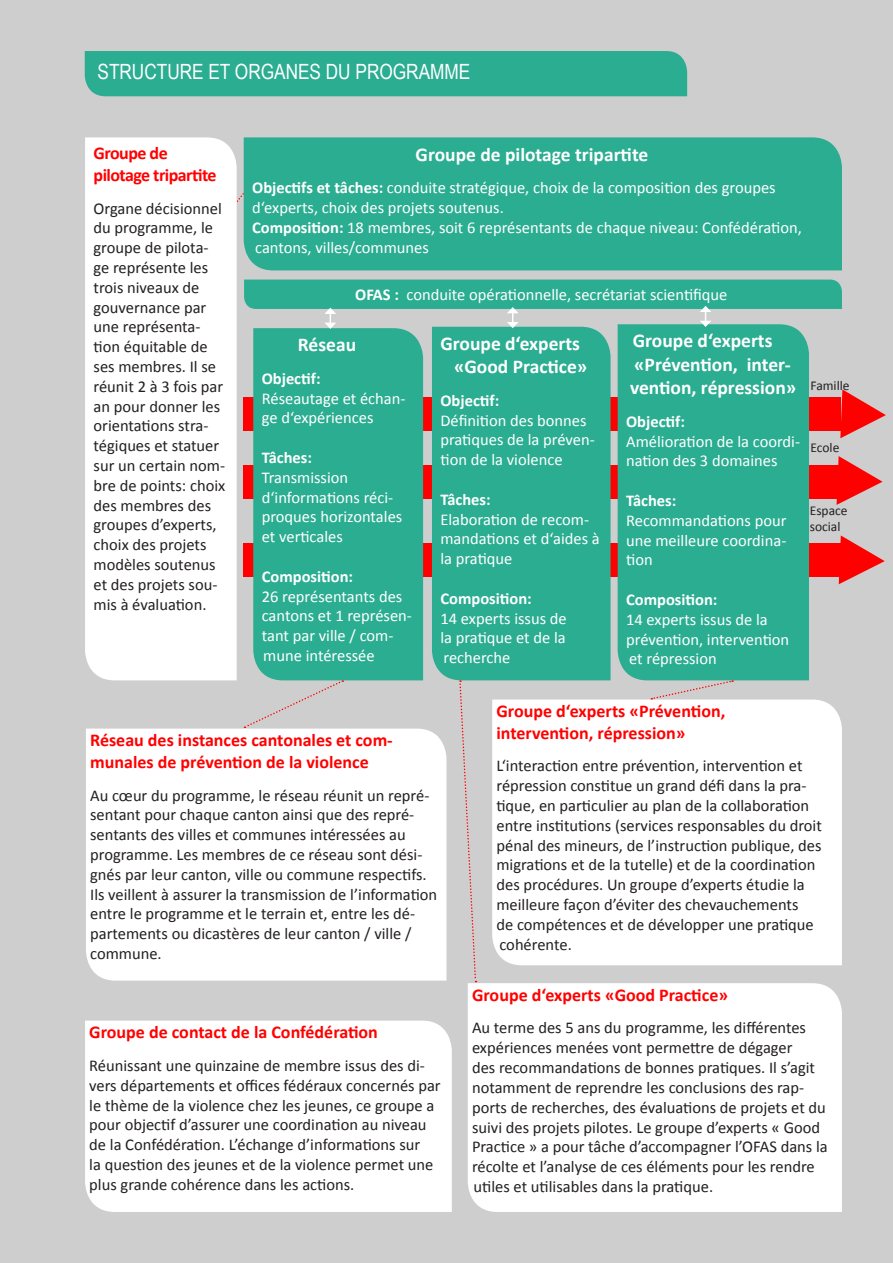
<style>
.page{position:relative;width:893px;height:1263px;background:#cecece}
.page>*{position:absolute;margin:0;border:0;box-sizing:border-box;transform-origin:0 0}
._3_Zwischentitel_Wei{font:21px "Arial Narrow";color:#fff}
._6_Untertitel_weiss{font:700 19.5px/23.4px "Calibri";color:#fff}
._4_Untertitel_Rot-_E{font:700 18px/21.6px "Calibri";color:#f00}
._4_Untertitel_Rot-_E-2{font:700 18px/21.6px "Calibri";letter-spacing:-.03em;color:#f00}
._7_Normal{font:16.5px/19.8px "Calibri";color:#231f20}
._8_Normal_weiss{font:16.5px/19.8px "Calibri";color:#fff}
._8_Normal_weiss-2{font:700 16.5px "Calibri";color:#fff}
._7_Normal_Kästchen{font:13.5px/16.2px "Calibri";color:#231f20}
.s1{font-weight:700}
</style>
<div class="page">
<div style="left:85px;top:51px;width:602px;height:45px;background:#2bad91"></div>
<svg style="left:237px;top:183px;width:7px;height:38px"></svg>
<div style="left:85px;top:137px;width:152px;height:543px;background:#fff"></div>
<div style="left:86px;top:729px;width:360px;height:252px;background:#fff"></div>
<div style="left:244px;top:137px;width:598px;height:133px;background:#2bad91"></div>
<div style="left:468px;top:983px;width:374px;height:229px;background:#fff"></div>
<div style="left:492px;top:699px;width:350px;height:266px;background:#fff"></div>
<div style="left:85px;top:1020px;width:367px;height:192px;background:#fff"></div>
<div style="left:243px;top:465px;width:598px;height:34px;background:#f00"></div>
<div style="left:243px;top:543px;width:598px;height:34px;background:#f00"></div>
<div style="left:243px;top:397px;width:598px;height:34px;background:#f00"></div>
<svg style="left:840px;top:389px;width:46px;height:49px"></svg>
<svg style="left:836px;top:456px;width:47px;height:49px"></svg>
<svg style="left:839px;top:535px;width:46px;height:49px"></svg>
<div style="left:253px;top:329px;width:170px;height:351px;background:#2bad91"></div>
<div style="left:432px;top:329px;width:179px;height:351px;background:#2bad91"></div>
<div style="left:618px;top:329px;width:191px;height:351px;background:#2bad91"></div>
<svg style="left:244px;top:680px;width:99px;height:49px"></svg>
<svg style="left:459px;top:680px;width:18px;height:302px"></svg>
<svg style="left:651px;top:680px;width:82px;height:20px"></svg>
<svg style="left:244px;top:280px;width:598px;height:49px"></svg>
<p class="_3_Zwischentitel_Wei" style="left:98px;top:56px;width:374px">STRUCTURE ET ORGANES DU PROGRAMME</p>
<p class="_4_Untertitel_Rot-_E-2" style="left:94px;top:143px;width:125px">Groupe de pilotage tripartite</p>
<p class="_7_Normal" style="left:94px;top:198px;width:133px">Organe décisionnel du programme, le groupe de pilota&shy;ge représente les trois niveaux de gouvernance par une représenta&shy;tion équitable de ses membres. Il se réunit 2 à 3 fois par an pour donner les orientations stra&shy;tégiques et statuer sur un certain nom&shy;bre de points: choix des membres des groupes d’experts, choix des projets modèles soutenus et des projets sou&shy;mis à évaluation.</p>
<p class="_6_Untertitel_weiss" style="left:416px;top:142px;width:234px">Groupe de pilotage tripartite</p>
<p class="_8_Normal_weiss" style="left:252px;top:178px;width:551px"><span class="s1">Objectifs et tâches:</span> conduite stratégique, choix de la composition des groupes d‘experts, choix des projets soutenus.<br><span class="s1">Composition:</span> 18 membres, soit 6 représentants de chaque niveau: Confédération, cantons, villes/communes</p>
<p class="_8_Normal_weiss" style="left:355px;top:285px;width:374px"><span class="s1">OFAS :</span> conduite opérationnelle, secrétariat scientifique</p>
<p class="_6_Untertitel_weiss" style="left:298px;top:333px;width:60px">Réseau</p>
<p class="_8_Normal_weiss-2" style="left:262px;top:368px;width:60px">Objectif:</p>
<p class="_8_Normal_weiss" style="left:262px;top:388px;width:145px">Réseautage et échan&shy;ge d‘expériences</p>
<p class="_8_Normal_weiss-2" style="left:262px;top:447px;width:52px">Tâches:</p>
<p class="_8_Normal_weiss" style="left:262px;top:467px;width:142px">Transmission d‘informations réci&shy;proques horizontales et verticales</p>
<p class="_8_Normal_weiss-2" style="left:262px;top:566px;width:93px">Composition:</p>
<p class="_8_Normal_weiss" style="left:262px;top:586px;width:152px">26 représentants des cantons et 1 représen&shy;tant par ville / com&shy;mune intéressée</p>
<p class="_6_Untertitel_weiss" style="left:454px;top:332px;width:135px;text-indent:-14px">Groupe d‘experts «Good Practice»</p>
<p class="_8_Normal_weiss-2" style="left:440px;top:390px;width:60px">Objectif:</p>
<p class="_8_Normal_weiss" style="left:440px;top:410px;width:156px">Définition des bonnes pratiques de la préven&shy;tion de la violence</p>
<p class="_8_Normal_weiss-2" style="left:440px;top:489px;width:52px">Tâches:</p>
<p class="_8_Normal_weiss" style="left:440px;top:509px;width:161px">Elaboration de recom&shy;mandations et d‘aides à la pratique</p>
<p class="_8_Normal_weiss-2" style="left:440px;top:588px;width:93px">Composition:</p>
<p class="_8_Normal_weiss" style="left:440px;top:608px;width:128px;text-align:justify">14 experts issus de la pratique et de la recherche</p>
<p class="_6_Untertitel_weiss" style="left:630px;top:329px;width:168px">Groupe d‘experts «Prévention, inter&shy;vention, répression»</p>
<p class="_8_Normal_weiss-2" style="left:626px;top:411px;width:60px">Objectif:</p>
<p class="_8_Normal_weiss" style="left:626px;top:431px;width:175px">Amélioration de la coordi&shy;nation des 3 domaines</p>
<p class="_8_Normal_weiss-2" style="left:626px;top:490px;width:52px">Tâches:</p>
<p class="_8_Normal_weiss" style="left:626px;top:510px;width:162px;text-align:justify">Recommandations pour une meilleure coordina&shy;tion</p>
<p class="_8_Normal_weiss-2" style="left:626px;top:589px;width:93px">Composition:</p>
<p class="_8_Normal_weiss" style="left:626px;top:609px;width:165px">14 experts issus de la prévention, intervention et répression</p>
<p class="_7_Normal_Kästchen" style="left:810px;top:377px;width:41px">Famille</p>
<p class="_7_Normal_Kästchen" style="left:810px;top:440px;width:30px">Ecole</p>
<p class="_7_Normal_Kästchen" style="left:810px;top:503px;width:39px">Espace social</p>
<p class="_4_Untertitel_Rot-_E" style="left:90px;top:729px;width:304px">Réseau des instances cantonales et com&shy;munales de prévention de la violence</p>
<p class="_7_Normal" style="left:90px;top:785px;width:349px">Au cœur du programme, le réseau réunit un repré&shy;sentant pour chaque canton ainsi que des repré&shy;sentants des villes et communes intéressées au programme. Les membres de ce réseau sont dési&shy;gnés par leur canton, ville ou commune respectifs.<br>Ils veillent à assurer la transmission de l’information entre le programme et le terrain et, entre les dé&shy;partements ou dicastères de leur canton / ville / commune.</p>
<p class="_4_Untertitel_Rot-_E" style="left:89px;top:1021px;width:290px">Groupe de contact de la Confédération</p>
<p class="_7_Normal" style="left:89px;top:1055px;width:353px">Réunissant une quinzaine de membre issus des di&shy;vers départements et offices fédéraux concernés par le thème de la violence chez les jeunes, ce groupe a pour objectif d’assurer une coordination au niveau de la Confédération. L’échange d’informations sur<br>la question des jeunes et de la violence permet une plus grande cohérence dans les actions.</p>
<p class="_4_Untertitel_Rot-_E" style="left:496px;top:700px;width:230px">Groupe d‘experts «Prévention, intervention, répression»</p>
<p class="_7_Normal" style="left:496px;top:756px;width:327px">L‘interaction entre prévention, intervention et répression constitue un grand défi dans la pra&shy;tique, en particulier au plan de la collaboration entre institutions (services responsables du droit pénal des mineurs, de l’instruction publique, des migrations et de la tutelle) et de la coordination des procédures. Un groupe d’experts étudie la meilleure façon d’éviter des chevauchements<br>de compétences et de développer une pratique cohérente.</p>
<p class="_4_Untertitel_Rot-_E" style="left:472px;top:984px;width:258px">Groupe d‘experts «Good Practice»</p>
<p class="_7_Normal" style="left:472px;top:1018px;width:357px">Au terme des 5 ans du programme, les différentes expériences menées vont permettre de dégager<br>des recommandations de bonnes pratiques. Il s’agit notamment de reprendre les conclusions des rap&shy;ports de recherches, des évaluations de projets et du suivi des projets pilotes. Le groupe d’experts « Good Practice » a pour tâche d’accompagner l’OFAS dans la récolte et l’analyse de ces éléments pour les rendre utiles et utilisables dans la pratique.</p>
</div>
